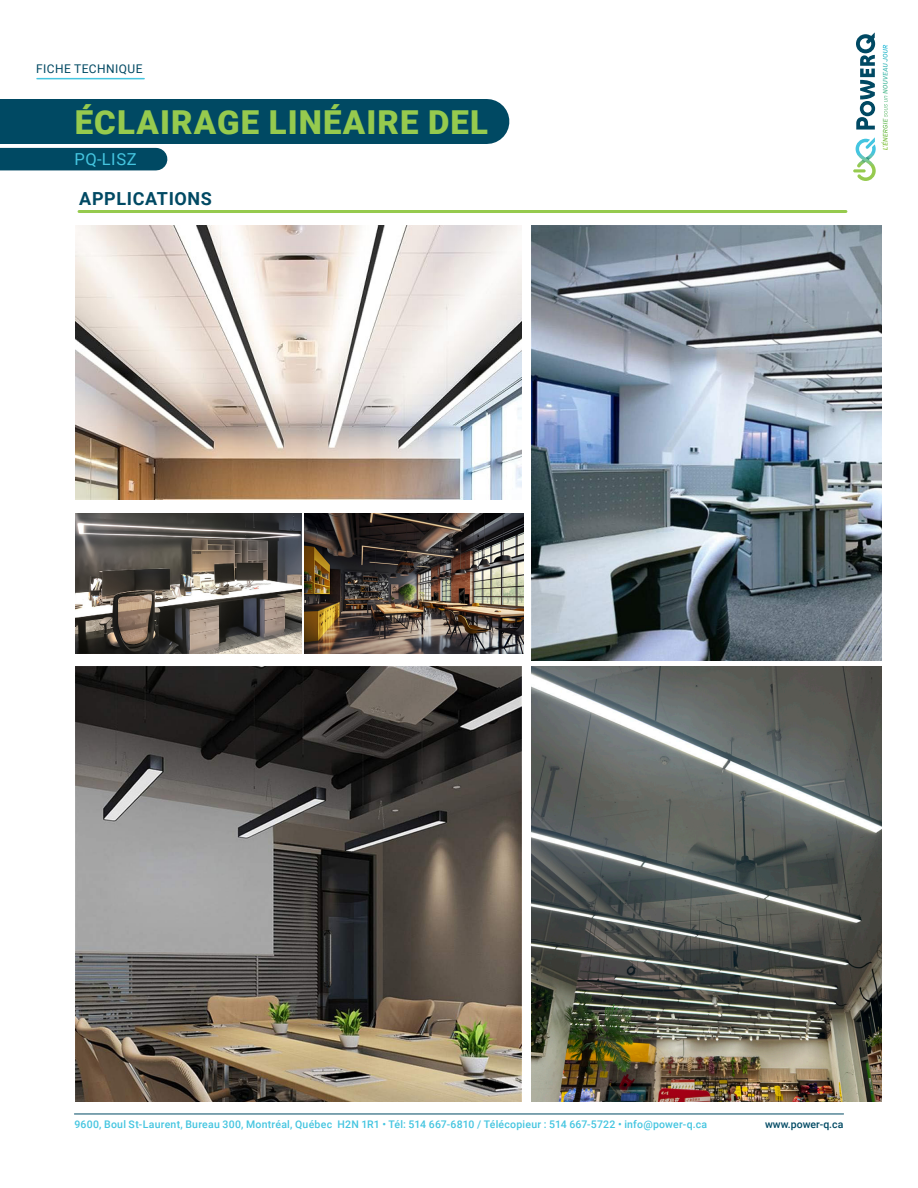
<style>
.page{position:relative;width:918px;height:1188px;background:#fff}
.page>*{position:absolute;margin:0;border:0;box-sizing:border-box;transform-origin:0 0}
.t1{font:900 33px "Roboto";letter-spacing:.035em;color:#96ca4e}
.t2{font:700 18px "Roboto";letter-spacing:.035em;color:#004963}
.t3{font:16.5px "Roboto";letter-spacing:.035em;color:#44c5e0}
.t4{font:12px "Roboto";letter-spacing:.035em;color:#004963}
.t5{font:500 10.5px "Roboto";letter-spacing:.02em;color:#44c5e0}
.t6{font:500 10.5px "Roboto";color:#004963}
</style>
<div class="page">
<hr style="left:74px;top:1114px;width:770px;height:1px;background:#004963">
<svg style="left:856px;top:32px;width:19px;height:98px"></svg>
<svg style="left:853px;top:137px;width:23px;height:44px"></svg>
<svg style="left:883px;top:45px;width:5px;height:44px"></svg>
<hr style="left:37px;top:78px;width:107px;height:1px;background:#44c5e0">
<hr style="left:79px;top:210px;width:767px;height:3px;background:#96ca4e">
<img style="left:75px;top:226px;width:447px;height:273px">
<img style="left:75px;top:666px;width:447px;height:436px">
<img style="left:531px;top:226px;width:351px;height:435px">
<img style="left:531px;top:666px;width:351px;height:436px">
<img style="left:75px;top:513px;width:227px;height:140px">
<img style="left:304px;top:513px;width:220px;height:140px">
<div style="left:0;top:99px;width:487px;height:45px;background:#004963"></div>
<div style="left:0;top:148px;width:156px;height:22px;background:#004963"></div>
<p class="t4" style="left:36px;top:61px;width:108px">FICHE TECHNIQUE</p>
<h1 class="t1" style="left:75px;top:99px;width:415px">ÉCLAIRAGE LINÉAIRE DEL</h1>
<h3 class="t3" style="left:74px;top:148px;width:64px">PQ-LISZ</h3>
<h2 class="t2" style="left:79px;top:186px;width:134px">APPLICATIONS</h2>
<p class="t5" style="left:74px;top:1117px;width:634px">9600, Boul St-Laurent, Bureau 300, Montréal, Québec H2N 1R1 • Tél: 514 667-6810 / Télécopieur : 514 667-5722 • info@power-q.ca</p>
<p class="t6" style="left:765px;top:1117px;width:80px">www.power-q.ca</p>
</div>
